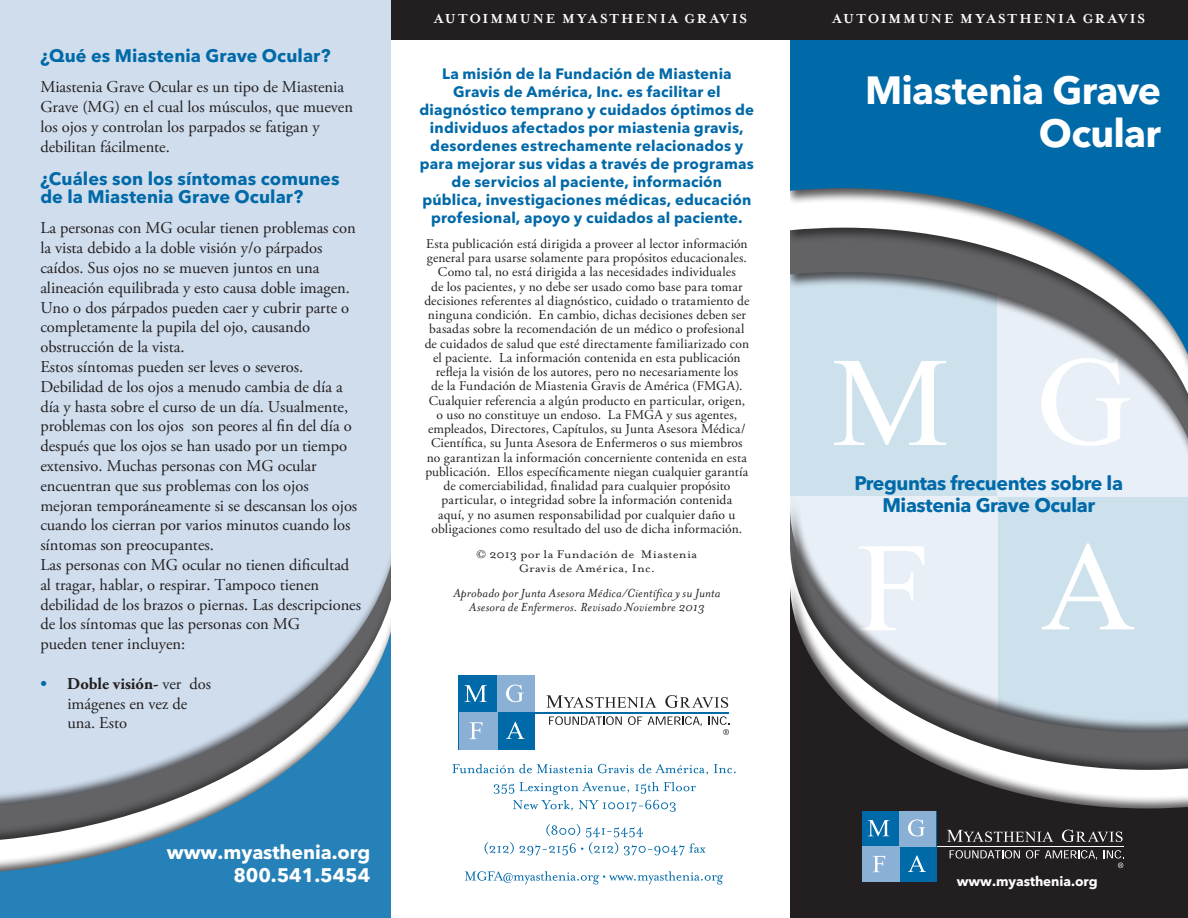
<style>
.page{position:relative;width:1188px;height:918px;background:#fff}
.page>*{position:absolute;margin:0;border:0;box-sizing:border-box;transform-origin:0 0}
.t1{font:700 39px "Avenir Next LT Pro";letter-spacing:-.02em;color:#fff}
.t2{font:700 19.5px "Avenir Next LT Pro";letter-spacing:-.02em;color:#0069a8}
.Body_Copy{font:700 19.5px "Avenir Next LT Pro";letter-spacing:-.005em;color:#fff}
.t3{font:700 18px/18px "Avenir Next LT Pro";letter-spacing:.005em;color:#0069a8}
.section_header{font:16.5px/19.8px "Adobe Garamond Pro";letter-spacing:-.005em;color:#231f20}
.t4{font:700 15px/18px "Avenir Next LT Pro";letter-spacing:.01em;color:#0069a8;text-align:center}
.t5{font:700 15px "Mrs Eaves";letter-spacing:.13em;color:#fff}
.t6{font:13.5px/14.2px "Adobe Garamond Pro";letter-spacing:.01em;color:#231f20;text-align:center}
.t7{font:italic 13.5px/14.2px "Mrs Eaves";letter-spacing:.01em;color:#231f20;text-align:center;scale:1.1 1}
.Body_Copy-2{font:700 13.5px "Avenir Next LT Pro";letter-spacing:-.005em;color:#fff}
.t8{font:12.75px/14.2px "Mrs Eaves Roman";letter-spacing:.02em;color:#231f20;text-align:center;scale:1.1 1}
.s1{font-weight:700;color:#0069a8}
.s2{font-weight:700}
</style>
<div class="page">
<div style="left:0;top:0;width:392px;height:918px;background:#cfdded"></div>
<svg style="left:790px;top:515px;width:398px;height:14px;background:#dae7f0"></svg>
<div style="left:784px;top:113px;width:404px;height:402px;background:#231f20;opacity:.75"></div>
<svg style="left:790px;top:471px;width:398px;height:32px;background:#dae8f1"></svg>
<div style="left:784px;top:69px;width:404px;height:402px;background:#231f20;opacity:.75"></div>
<svg style="left:790px;top:431px;width:398px;height:28px;background:#dce9f2"></svg>
<div style="left:785px;top:529px;width:403px;height:284px;background:#231f20;opacity:.75"></div>
<svg style="left:790px;top:539px;width:398px;height:28px;background:#d8e4ed"></svg>
<div style="left:784px;top:29px;width:404px;height:402px;background:#231f20;opacity:.75"></div>
<svg style="left:790px;top:39px;width:398px;height:380px;background:#5f96b8"></svg>
<div style="left:785px;top:567px;width:403px;height:284px;background:#231f20;opacity:.75"></div>
<svg style="left:790px;top:578px;width:398px;height:252px;background:#959a9f"></svg>
<div style="left:790px;top:830px;width:398px;height:88px;background:#231f20"></div>
<svg style="left:0;top:573px;width:392px;height:345px"></svg>
<div style="left:392px;top:0;width:398px;height:918px;background:#fff"></div>
<svg style="left:546px;top:695px;width:110px;height:13px"></svg>
<svg style="left:665px;top:695px;width:63px;height:13px"></svg>
<svg style="left:549px;top:716px;width:73px;height:9px"></svg>
<svg style="left:628px;top:716px;width:14px;height:9px"></svg>
<svg style="left:648px;top:716px;width:54px;height:10px"></svg>
<hr style="left:535px;top:712px;width:194px;height:1px;background:#0069a8">
<div style="left:459px;top:676px;width:76px;height:73px;background:#0069a8"></div>
<div style="left:459px;top:712px;width:38px;height:37px;background:#8bb0d6"></div>
<svg style="left:469px;top:722px;width:14px;height:17px"></svg>
<svg style="left:506px;top:722px;width:19px;height:17px"></svg>
<div style="left:497px;top:676px;width:38px;height:36px;background:#8bb0d6"></div>
<svg style="left:506px;top:685px;width:18px;height:17px"></svg>
<svg style="left:464px;top:685px;width:23px;height:17px"></svg>
<svg style="left:709px;top:716px;width:20px;height:19px"></svg>
<div style="left:392px;top:0;width:796px;height:39px;background:#231f20"></div>
<svg style="left:947px;top:830px;width:106px;height:12px"></svg>
<svg style="left:1062px;top:830px;width:61px;height:12px"></svg>
<svg style="left:950px;top:850px;width:70px;height:9px"></svg>
<svg style="left:1026px;top:850px;width:71px;height:10px"></svg>
<hr style="left:936px;top:846px;width:188px;height:1px;background:#fff">
<div style="left:862px;top:811px;width:74px;height:71px;background:#0069a8"></div>
<div style="left:862px;top:846px;width:38px;height:36px;background:#8bb0d6"></div>
<svg style="left:873px;top:856px;width:12px;height:16px"></svg>
<svg style="left:908px;top:855px;width:18px;height:17px"></svg>
<div style="left:900px;top:811px;width:36px;height:35px;background:#8bb0d6"></div>
<svg style="left:908px;top:819px;width:17px;height:17px"></svg>
<svg style="left:868px;top:820px;width:22px;height:16px"></svg>
<svg style="left:1104px;top:850px;width:20px;height:18px"></svg>
<svg style="left:485px;top:824px;width:221px;height:31px"></svg>
<svg style="left:494px;top:782px;width:202px;height:30px"></svg>
<svg style="left:452px;top:764px;width:284px;height:11px"></svg>
<svg style="left:465px;top:871px;width:258px;height:14px"></svg>
<p class="t3" style="left:40px;top:46px;width:292px">¿Qué es Miastenia Grave Ocular?</p>
<p class="section_header" style="left:40px;top:78px;width:314px">Miastenia Grave Ocular es un tipo de Miastenia Grave (MG) en el cual los músculos, que mueven los ojos y controlan los parpados se fatigan y debilitan fácilmente.</p>
<p class="t3" style="left:40px;top:169px;width:301px">¿Cuáles son los síntomas comunes de la Miastenia Grave Ocular?</p>
<p class="section_header" style="left:40px;top:219px;width:317px">La personas con MG ocular tienen problemas con la vista debido a la doble visión y/o párpados caídos. Sus ojos no se mueven juntos en una alineación equilibrada y esto causa doble imagen.<br>Uno o dos párpados pueden caer y cubrir parte o completamente la pupila del ojo, causando obstrucción de la vista.</p>
<p class="section_header" style="left:40px;top:357px;width:318px">Estos síntomas pueden ser leves o severos.<br>Debilidad de los ojos a menudo cambia de día a día y hasta sobre el curso de un día. Usualmente, problemas con los ojos son peores al fin del día o después que los ojos se han usado por un tiempo extensivo. Muchas personas con MG ocular encuentran que sus problemas con los ojos mejoran temporáneamente si se descansan los ojos cuando los cierran por varios minutos cuando los síntomas son preocupantes.</p>
<p class="section_header" style="left:40px;top:555px;width:322px">Las personas con MG ocular no tienen dificultad al tragar, hablar, o respirar. Tampoco tienen debilidad de los brazos o piernas. Las descripciones de los síntomas que las personas con MG<br>pueden tener incluyen:</p>
<p class="section_header" style="left:67px;top:674px;width:145px;text-indent:-27px"><span class="s1">•</span> <span class="s2">Doble visión-</span> ver dos imágenes en vez de una. Esto</p>
<p class="Body_Copy" style="left:167px;top:840px;width:205px">www.myasthenia.org</p>
<p class="Body_Copy" style="left:233px;top:863px;width:139px">800.541.5454</p>
<p class="t5" style="left:434px;top:10px;width:314px">AUTOIMMUNE MYASTHENIA GRAVIS</p>
<p class="t5" style="left:833px;top:10px;width:314px">AUTOIMMUNE MYASTHENIA GRAVIS</p>
<p class="t4" style="left:420px;top:64px;width:336px">La misión de la Fundación de Miastenia Gravis de América, Inc. es facilitar el diagnóstico temprano y cuidados óptimos de individuos afectados por miastenia gravis, desordenes estrechamente relacionados y para mejorar sus vidas a través de programas de servicios al paciente, información<br>pública, investigaciones médicas, educación profesional, apoyo y cuidados al paciente.</p>
<p class="t6" style="left:424px;top:237px;width:327px">Esta publicación está dirigida a proveer al lector información general para usarse solamente para propósitos educacionales.<br>Como tal, no está dirigida a las necesidades individuales<br>de los pacientes, y no debe ser usado como base para tomar decisiones referentes al diagnóstico, cuidado o tratamiento de ninguna condición. En cambio, dichas decisiones deben ser basadas sobre la recomendación de un médico o profesional de cuidados de salud que esté directamente familiarizado con el paciente. La información contenida en esta publicación refleja la visión de los autores, pero no necesariamente los<br>de la Fundación de Miastenia Gravis de América (FMGA).<br>Cualquier referencia a algún producto en particular, origen, o uso no constituye un endoso. La FMGA y sus agentes, empleados, Directores, Capítulos, su Junta Asesora Médica/ Científica, su Junta Asesora de Enfermeros o sus miembros no garantizan la información concerniente contenida en esta publicación. Ellos específicamente niegan cualquier garantía de comerciabilidad, finalidad para cualquier propósito particular, o integridad sobre la información contenida<br>aquí, y no asumen responsabilidad por cualquier daño u obligaciones como resultado del uso de dicha información.</p>
<p class="t8" style="left:477px;top:547px;width:202px">© 2013 por la Fundación de Miastenia<br>Gravis de América, Inc.</p>
<p class="t7" style="left:453px;top:586px;width:244px">Aprobado por Junta Asesora Médica/Científica y su Junta<br>Asesora de Enfermeros. Revisado Noviembre 2013</p>
<p class="t1" style="left:865px;top:66px;width:297px">Miastenia Grave</p>
<p class="t1" style="left:1039px;top:109px;width:124px">Ocular</p>
<p class="t2" style="left:855px;top:471px;width:270px">Preguntas frecuentes sobre la</p>
<p class="t2" style="left:882px;top:493px;width:214px">Miastenia Grave Ocular</p>
<p class="Body_Copy-2" style="left:957px;top:873px;width:142px">www.myasthenia.org</p>
</div>
